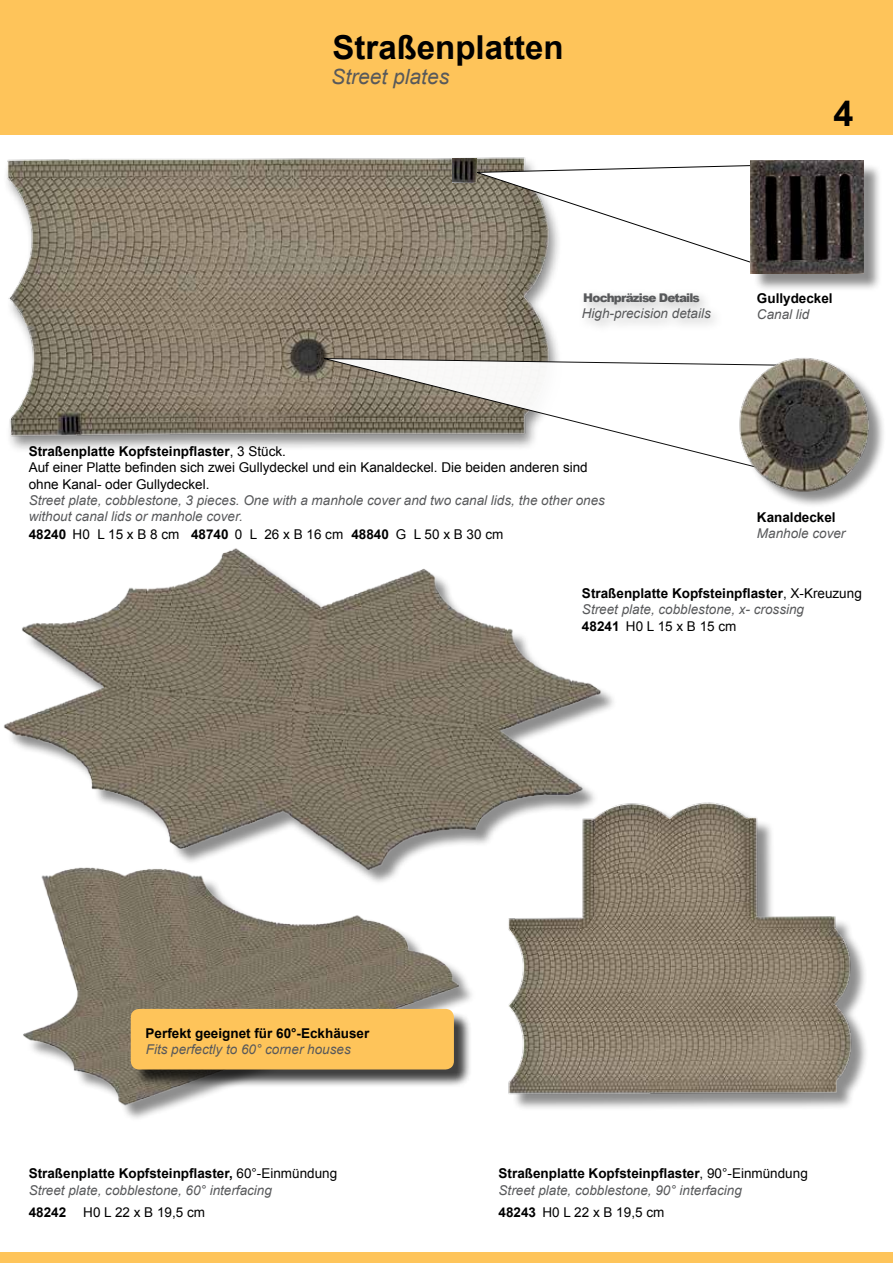
<style>
.page{position:relative;width:893px;height:1263px;background:#fff}
.page>*{position:absolute;margin:0;border:0;box-sizing:border-box;transform-origin:0 0}
.t1{font:700 36px "Arial";color:#000}
.t2{font:700 33px "Arial";color:#000}
.t3{font:italic 21px "Arial";color:#58595b}
.t4{font:italic 13.5px/16.2px "Arial";color:#58595b}
.t5{font:13.5px/16.2px "Arial";color:#000}
.t6{font:700 13.5px/16.5px "Arial";color:#000}
.t7{font:900 12px "Arial";letter-spacing:-.07em;color:#58595b}
.s1{font-weight:700}
.s2{font-weight:400}
.s3{font-weight:400;font-style:italic;color:#58595b}
.s4{font-weight:700;font-style:normal;color:#000}
.s5{font-style:normal;color:#000}
</style>
<div class="page">
<img style="left:6px;top:157px;width:552px;height:288px">
<div style="left:0;top:0;width:893px;height:135px;background:#fec45a"></div>
<img style="left:508px;top:802px;width:358px;height:307px">
<img style="left:23px;top:886px;width:448px;height:233px">
<div style="left:7px;top:551px;width:611px;height:335px;background:#000;opacity:.45"></div>
<img style="left:3px;top:548px;width:606px;height:321px">
<div style="left:577px;top:288px;width:147px;height:47px;background:#000;opacity:.3"></div>
<svg style="left:323px;top:358px;width:411px;height:104px"></svg>
<div style="left:742px;top:360px;width:144px;height:148px;background:#000;opacity:.45"></div>
<img style="left:734px;top:358px;width:140px;height:136px">
<svg style="left:475px;top:163px;width:278px;height:111px"></svg>
<div style="left:753px;top:163px;width:129px;height:129px;background:#000;opacity:.45"></div>
<img style="left:750px;top:161px;width:113px;height:112px">
<div style="left:133px;top:1011px;width:340px;height:77px;background:#000;opacity:.75"></div>
<div style="left:131px;top:1009px;width:323px;height:60px;background:#fec45a;border-radius:9px"></div>
<div style="left:0;top:1252px;width:893px;height:11px;background:#fec45a"></div>
<img style="left:452px;top:158px;width:24px;height:24px">
<h2 class="t2" style="left:332px;top:26px;width:233px">Straßenplatten</h2>
<h3 class="t3" style="left:331px;top:63px;width:119px">Street plates</h3>
<h1 class="t1" style="left:833px;top:89px;width:22px">4</h1>
<p class="t7" style="left:583px;top:289px;width:118px">Hochpräzise Details</p>
<p class="t4" style="left:582px;top:305px;width:131px">High-precision details</p>
<p class="t6" style="left:757px;top:290px;width:77px">Gullydeckel</p>
<p class="t4" style="left:757px;top:306px;width:54px">Canal lid</p>
<p class="t5" style="left:29px;top:443px;width:561px"><span class="s1">Straßenplatte Kopfsteinpflaster</span>, 3 Stück.<br>Auf einer Platte befinden sich zwei Gullydeckel und ein Kanaldeckel. Die beiden anderen sind ohne Kanal- oder Gullydeckel.</p>
<p class="t4" style="left:29px;top:492px;width:578px">Street plate, cobblestone, 3 pieces. One with a manhole cover and two canal lids, the other ones without canal lids or manhole cover.</p>
<p class="t5" style="left:29px;top:526px;width:476px"><span class="s1">48240</span> H0 L 15 x B 8 cm <span class="s1">48740</span> 0 L 26 x B 16 cm <span class="s1">48840</span> G L 50 x B 30 cm</p>
<p class="t6" style="left:757px;top:509px;width:80px">Kanaldeckel</p>
<p class="t4" style="left:757px;top:526px;width:90px">Manhole cover</p>
<p class="t6" style="left:582px;top:585px;width:281px">Straßenplatte Kopfsteinpflaster<span class="s2">, X-Kreuzung<br></span><span class="s3">Street plate, cobblestone, x- crossing<br></span>48241 <span class="s2">H0 L 15 x B 15 cm</span></p>
<p class="t6" style="left:146px;top:1025px;width:225px">Perfekt geeignet für 60°-Eckhäuser</p>
<p class="t4" style="left:146px;top:1042px;width:206px">Fits perfectly to 60° corner houses</p>
<p class="t4" style="left:29px;top:1166px;width:310px"><span class="s4">Straßenplatte Kopfsteinpflaster,</span> <span class="s5">60°-Einmündung<br></span>Street plate, cobblestone, 60° interfacing</p>
<p class="t6" style="left:29px;top:1204px;width:39px">48242</p>
<p class="t5" style="left:83px;top:1204px;width:123px">H0 L 22 x B 19,5 cm</p>
<p class="t4" style="left:499px;top:1166px;width:311px"><span class="s4">Straßenplatte Kopfsteinpflaster</span><span class="s5">, 90°-Einmündung<br></span>Street plate, cobblestone, 90° interfacing</p>
<p class="t5" style="left:499px;top:1204px;width:167px"><span class="s1">48243</span> H0 L 22 x B 19,5 cm</p>
</div>
